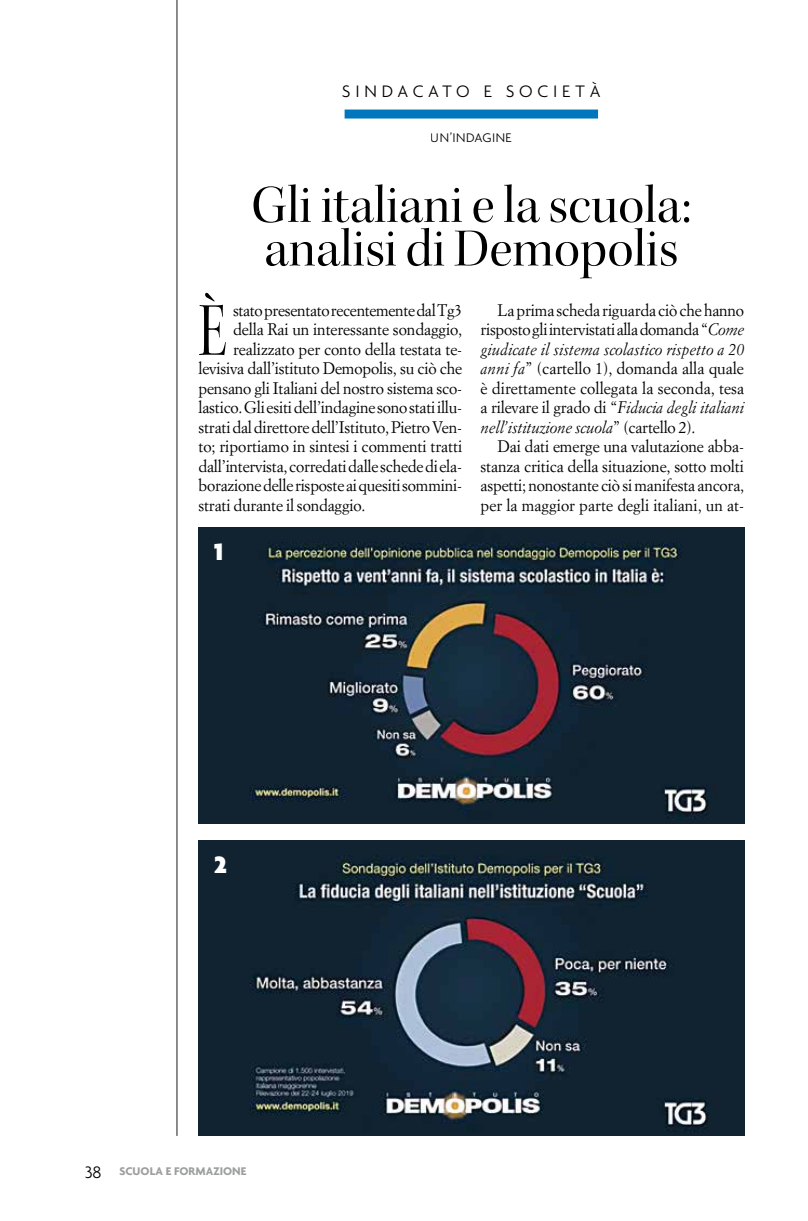
<style>
.page{position:relative;width:808px;height:1221px;background:#fff}
.page>*{position:absolute;margin:0;border:0;box-sizing:border-box;transform-origin:0 0}
.t1{font:77.1px "Kepler Std Disp";color:#000;scale:.7 1}
.t2{font:54px/43.5px "Kepler Std Disp";letter-spacing:.005em;color:#000}
.t3{font:900 25.5px "Agenda";color:#fff}
.t4{font:300 18px "Agenda";letter-spacing:.27em;color:#000}
.t5{font:16.5px/19.5px "Simoncini Garamond";letter-spacing:-.01em;color:#000;text-align:justify;scale:.96 1}
.t6{font:300 13.5px "Agenda";letter-spacing:.03em;color:#000}
.t7{font:700 12px "Agenda";color:#9c9e9f}
.s1{font-style:italic}
.s2{font-weight:300;font-size:18px;color:#000}
</style>
<div class="page">
<hr style="left:177px;top:0;width:1px;height:1135px;background:#000">
<div style="left:345px;top:109px;width:253px;height:9px;background:#0076bd"></div>
<img style="left:198px;top:527px;width:546px;height:296px">
<img style="left:198px;top:840px;width:546px;height:295px">
<p class="t4" style="left:342px;top:80px;width:260px">SINDACATO E SOCIETÀ</p>
<p class="t6" style="left:431px;top:130px;width:82px">UN’INDAGINE</p>
<h2 class="t2" style="left:251px;top:184px;width:441px">Gli italiani e la scuola: analisi di Demopolis</h2>
<h1 class="t1" style="left:199px;top:287px;width:42px">È</h1>
<p class="t5" style="left:233px;top:300px;width:240px">stato presentato recentemente dal Tg3</p>
<p class="t5" style="left:233px;top:319px;width:240px">della Rai un interessante sondaggio,</p>
<p class="t5" style="left:233px;top:339px;width:240px">realizzato per conto della testata te-</p>
<p class="t5" style="left:198px;top:358px;width:276px">levisiva dall’istituto Demopolis, su ciò che</p>
<p class="t5" style="left:198px;top:378px;width:276px">pensano gli Italiani del nostro sistema sco-</p>
<p class="t5" style="left:198px;top:397px;width:276px">lastico. Gli esiti dell’indagine sono stati illu-</p>
<p class="t5" style="left:198px;top:417px;width:276px">strati dal direttore dell’Istituto, Pietro Ven-</p>
<p class="t5" style="left:198px;top:436px;width:276px">to; riportiamo in sintesi i commenti tratti</p>
<p class="t5" style="left:198px;top:456px;width:276px">dall’intervista, corredati dalle schede di ela-</p>
<p class="t5" style="left:198px;top:475px;width:276px">borazione delle risposte ai quesiti sommini-</p>
<p class="t5" style="left:198px;top:495px;width:176px">strati durante il sondaggio.</p>
<h3 class="t3" style="left:214px;top:536px;width:11px">1</h3>
<p class="t5" style="left:480px;top:300px;width:276px;text-indent:17px">La prima scheda riguarda ciò che hanno risposto gli intervistati alla domanda “<span class="s1">Come giudicate il sistema scolastico rispetto a 20 anni fa</span>” (cartello 1), domanda alla quale è direttamente collegata la seconda, tesa a rilevare il grado di “<span class="s1">Fiducia degli italiani nell’istituzione scuola</span>” (cartello 2).</p>
<p class="t5" style="left:480px;top:436px;width:276px;text-indent:17px">Dai dati emerge una valutazione abba&shy;stanza critica della situazione, sotto molti aspetti; nonostante ciò si manifesta ancora, per la maggior parte degli italiani, un at-</p>
<h3 class="t3" style="left:214px;top:848px;width:14px">2</h3>
<p class="t7" style="left:85px;top:1163px;width:163px"><span class="s2">38</span> SCUOLA E FORMAZIONE</p>
</div>
